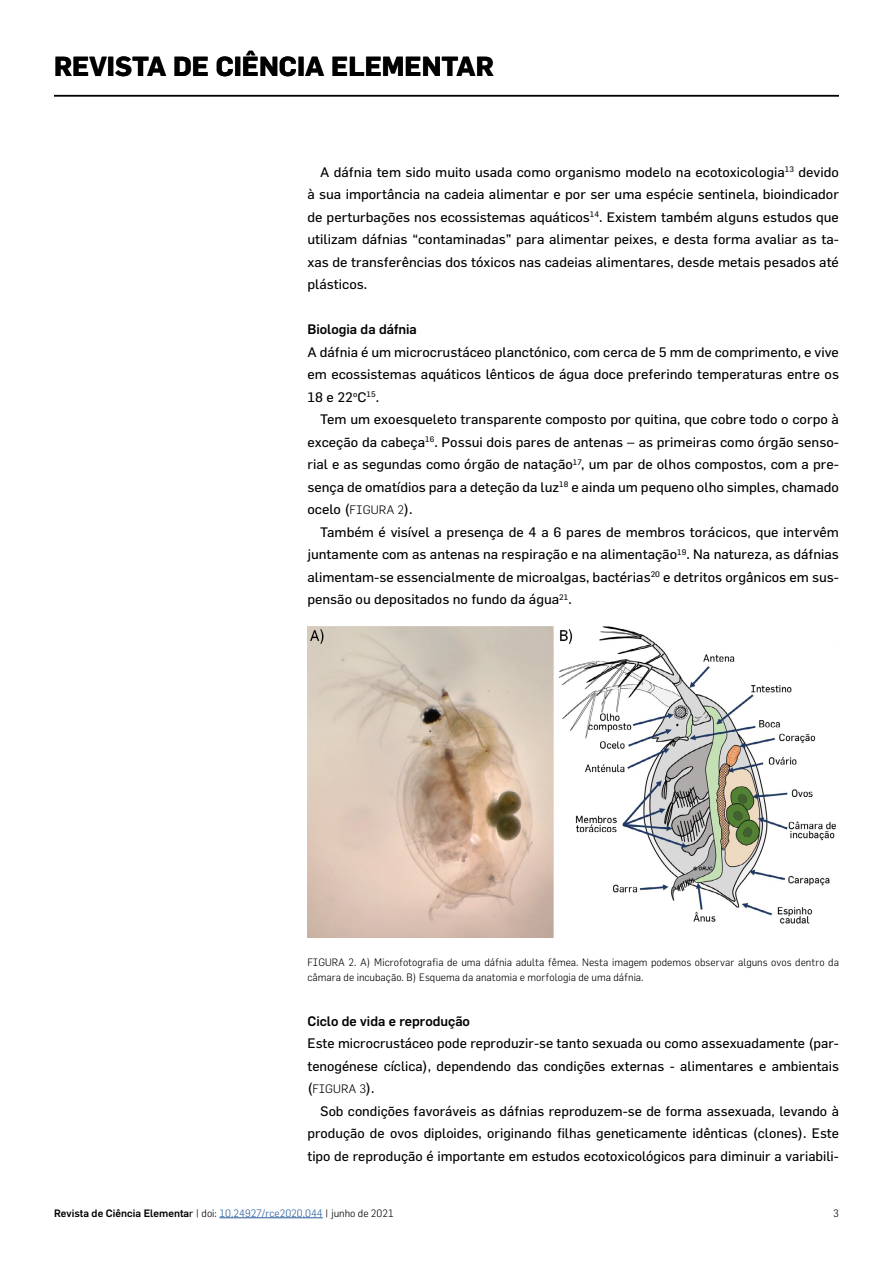
<style>
.page{position:relative;width:893px;height:1263px;background:#fff}
.page>*{position:absolute;margin:0;border:0;box-sizing:border-box;transform-origin:0 0}
.t1{font:700 27px "Flama";color:#000}
.t2{font:13.5px/22.5px "Flama";color:#000;text-align:justify;scale:1.05 1}
.t3{font:13.5px/22.5px "Flama";color:#000}
.t4{font:500 13.5px "Flama";color:#000}
.t5{font:300 12px "Flama";color:#000}
.t6{font:300 10.5px/15px "Flama";color:#000}
.t7{font:500 10.5px "Flama";color:#000}
.s1{font-weight:300;font-size:12px}
.s2{font-weight:400;font-size:13.5px}
.s3{font-weight:400}
.s4{font-weight:300}
.s5{font-weight:300;color:#275b9b}
</style>
<div class="page">
<hr style="left:54px;top:95px;width:785px;height:1px;background:#000">
<img style="left:307px;top:627px;width:529px;height:311px">
<hr style="left:219px;top:1217px;width:104px;height:1px;background:#275b9b">
<h1 class="t1" style="left:54px;top:50px;width:441px">REVISTA DE CIÊNCIA ELEMENTAR</h1>
<p class="t2" style="left:307px;top:160px;width:508px;text-indent:13px">A dáfnia tem sido muito usada como organismo modelo na ecotoxicologia<sup>13</sup> devido à sua importância na cadeia alimentar e por ser uma espécie sentinela, bioindicador de perturbações nos ecossistemas aquáticos<sup>14</sup>. Existem também alguns estudos que utilizam dáfnias “contaminadas” para alimentar peixes, e desta forma avaliar as ta&shy;xas de transferências dos tóxicos nas cadeias alimentares, desde metais pesados até plásticos.</p>
<p class="t4" style="left:307px;top:321px;width:111px">Biologia da dáfnia</p>
<p class="t2" style="left:307px;top:340px;width:508px">A dáfnia é um microcrustáceo planctónico, com cerca de 5 mm de comprimento, e vive em ecossistemas aquáticos lênticos de água doce preferindo temperaturas entre os 18 e 22<sup>o</sup>C<sup>15</sup>.</p>
<p class="t2" style="left:307px;top:408px;width:508px;text-indent:13px">Tem um exoesqueleto transparente composto por quitina, que cobre todo o corpo à exceção da cabeça<sup>16</sup>. Possui dois pares de antenas – as primeiras como órgão senso&shy;rial e as segundas como órgão de natação<sup>17</sup>, um par de olhos compostos, com a pre&shy;sença de omatídios para a deteção da luz<sup>18</sup> e ainda um pequeno olho simples, chamado ocelo (<span class="s1">FIGURA 2</span>).</p>
<p class="t2" style="left:307px;top:520px;width:508px;text-indent:13px">Também é visível a presença de 4 a 6 pares de membros torácicos, que intervêm juntamente com as antenas na respiração e na alimentação<sup>19</sup>. Na natureza, as dáfnias alimentam-se essencialmente de microalgas, bactérias<sup>20</sup> e detritos orgânicos em sus&shy;pensão ou depositados no fundo da água<sup>21</sup>.</p>
<p class="t6" style="left:307px;top:954px;width:533px">FIGURA 2. A) Microfotografia de uma dáfnia adulta fêmea. Nesta imagem podemos observar alguns ovos dentro da câmara de incubação. B) Esquema da anatomia e morfologia de uma dáfnia.</p>
<p class="t4" style="left:307px;top:1013px;width:164px">Ciclo de vida e reprodução</p>
<p class="t3" style="left:307px;top:1032px;width:533px">Este microcrustáceo pode reproduzir-se tanto sexuada ou como assexuadamente (par&shy;tenogénese cíclica), dependendo das condições externas - alimentares e ambientais</p>
<p class="t5" style="left:307px;top:1082px;width:69px"><span class="s2">(</span>FIGURA 3<span class="s2">).</span></p>
<p class="t3" style="left:307px;top:1099px;width:533px;text-align:justify;text-indent:13px">Sob condições favoráveis as dáfnias reproduzem-se de forma assexuada, levando à produção de ovos diploides, originando filhas geneticamente idênticas (clones). Este tipo de reprodução é importante em estudos ecotoxicológicos para diminuir a variabili-</p>
<p class="t7" style="left:54px;top:1206px;width:342px">Revista de Ciência Elementa<span class="s3">r</span> <span class="s4">| doi:</span> <span class="s5">10.24927/rce2020.044</span> <span class="s4">| junho de 2021</span></p>
<p class="t6" style="left:833px;top:1205px;width:7px">3</p>
</div>
